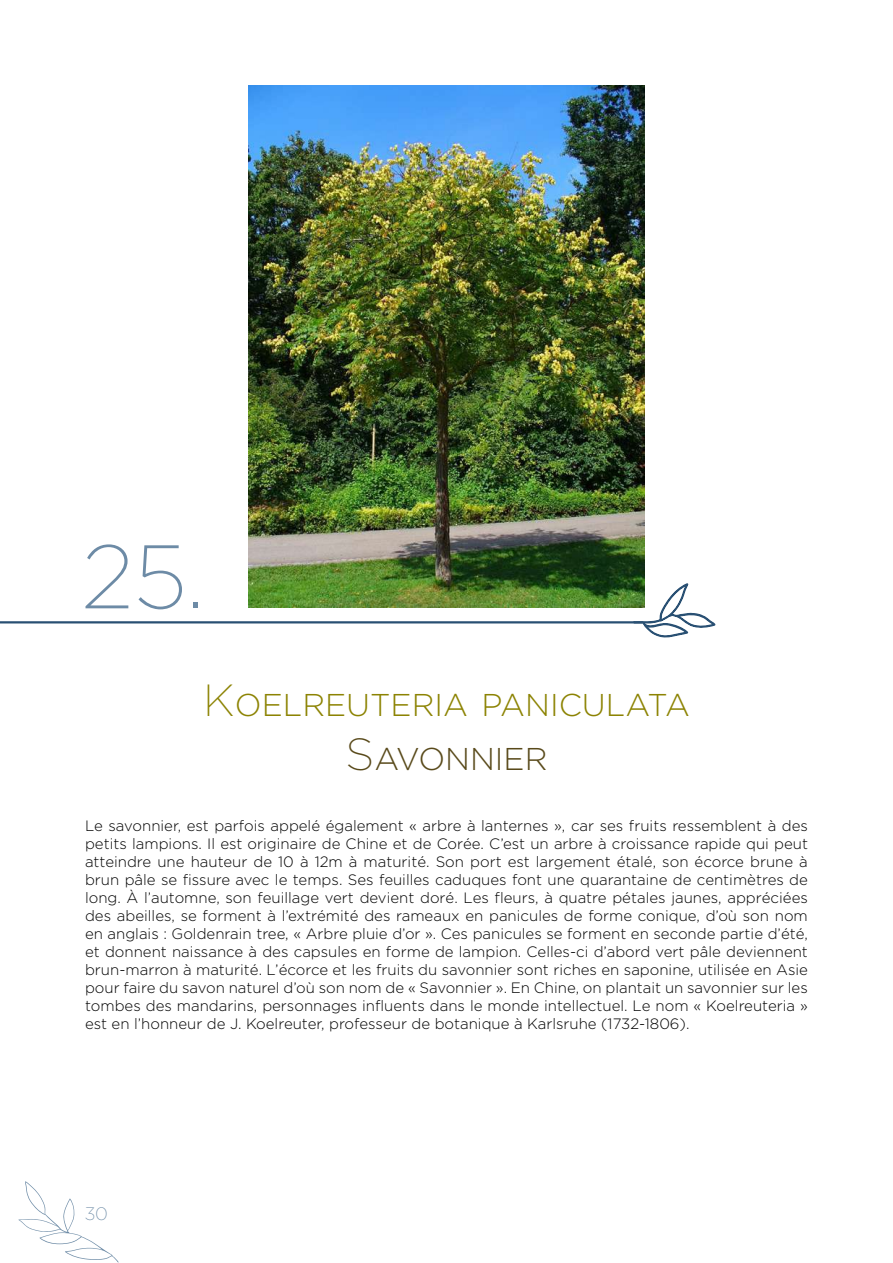
<style>
.page{position:relative;width:893px;height:1263px;background:#fff}
.page>*{position:absolute;margin:0;border:0;box-sizing:border-box;transform-origin:0 0}
.t1{font:200 90px "Gotham";color:#6d8ba6}
.t2{font:300 31.5px/54px "Gotham";color:#8c8303;text-align:center}
.t3{font:200 18px "Gotham";color:#6d8ba6}
.t4{font:300 15px/18px "Gotham";color:#000;text-align:justify}
.s1{font-weight:200;font-size:45px}
.s2{font-weight:200;font-size:45px;color:#594a1b}
.s3{color:#594a1b}
</style>
<div class="page">
<svg style="left:18px;top:1181px;width:101px;height:81px"></svg>
<img style="left:249px;top:85px;width:395px;height:522px">
<hr style="left:0;top:621px;width:643px;height:2px;background:#295073">
<svg style="left:631px;top:582px;width:85px;height:56px"></svg>
<h1 class="t1" style="left:82px;top:528px;width:124px">25.</h1>
<h2 class="t2" style="left:203px;top:678px;width:488px"><span class="s1">K</span>OELREUTERIA PANICULATA<br><span class="s2">S</span><span class="s3">AVONNIER</span></h2>
<p class="t4" style="left:85px;top:816px;width:724px">Le savonnier, est parfois appelé également « arbre à lanternes », car ses fruits ressemblent à des petits lampions. Il est originaire de Chine et de Corée. C’est un arbre à croissance rapide qui peut atteindre une hauteur de 10 à 12m à maturité. Son port est largement étalé, son écorce brune à brun pâle se fissure avec le temps. Ses feuilles caduques font une quarantaine de centimètres de long. À l’automne, son feuillage vert devient doré. Les fleurs, à quatre pétales jaunes, appréciées des abeilles, se forment à l’extrémité des rameaux en panicules de forme conique, d’où son nom en anglais : Goldenrain tree, « Arbre pluie d’or ». Ces panicules se forment en seconde partie d’été, et donnent naissance à des capsules en forme de lampion. Celles-ci d’abord vert pâle deviennent brun-marron à maturité. L’écorce et les fruits du savonnier sont riches en saponine, utilisée en Asie pour faire du savon naturel d’où son nom de « Savonnier ». En Chine, on plantait un savonnier sur les tombes des mandarins, personnages influents dans le monde intellectuel. Le nom « Koelreuteria » est en l’honneur de J. Koelreuter, professeur de botanique à Karlsruhe (1732-1806).</p>
<p class="t3" style="left:85px;top:1203px;width:24px">30</p>
</div>
